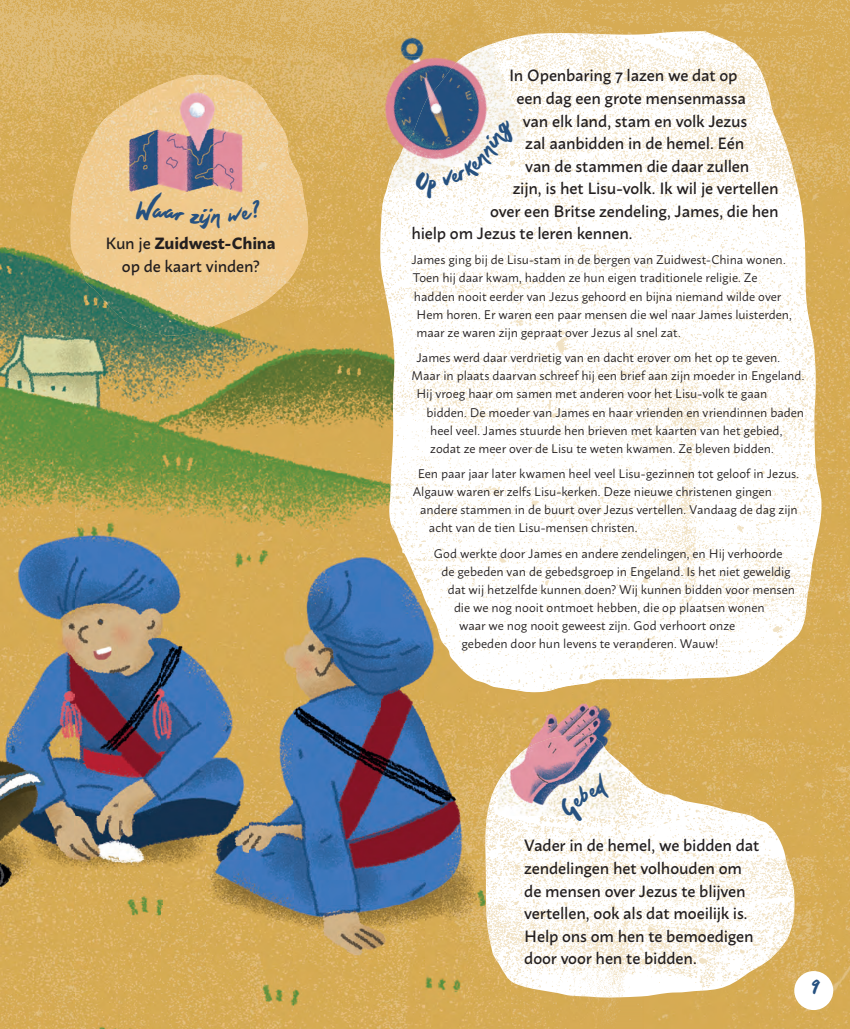
<style>
.page{position:relative;width:850px;height:1029px;background:#fff}
.page>*{position:absolute;margin:0;border:0;box-sizing:border-box;transform-origin:0 0}
.t1{font:32.5px "Wildbelle";color:#265180}
.t2{font:25px "Wildbelle";color:#265180}
.t3{font:500 16.25px/22.5px "Macho";letter-spacing:-.01em;color:#231f20}
.t4{font:12.5px "Macho";color:#231f20}
.s1{font-weight:700}
</style>
<div class="page">
<img style="left:0;top:0;width:850px;height:57px">
<img style="left:0;top:57px;width:118px;height:133px">
<img style="left:118px;top:57px;width:225px;height:44px">
<img style="left:825px;top:57px;width:25px;height:89px">
<img style="left:277px;top:101px;width:102px;height:89px">
<img style="left:381px;top:692px;width:43px;height:34px">
<img style="left:825px;top:146px;width:25px;height:268px">
<img style="left:0;top:190px;width:74px;height:838px">
<img style="left:293px;top:190px;width:88px;height:536px">
<img style="left:74px;top:332px;width:44px;height:696px">
<img style="left:250px;top:335px;width:43px;height:693px">
<img style="left:118px;top:332px;width:44px;height:696px">
<img style="left:206px;top:335px;width:44px;height:693px">
<img style="left:162px;top:335px;width:44px;height:693px">
<img style="left:774px;top:414px;width:76px;height:535px">
<img style="left:424px;top:692px;width:44px;height:336px">
<img style="left:468px;top:692px;width:44px;height:336px">
<img style="left:619px;top:692px;width:155px;height:34px">
<img style="left:293px;top:726px;width:132px;height:302px">
<img style="left:619px;top:726px;width:155px;height:8px">
<img style="left:512px;top:997px;width:87px;height:31px">
<img style="left:643px;top:949px;width:207px;height:79px">
<img style="left:599px;top:997px;width:44px;height:31px">
<img style="left:70px;top:106px;width:79px;height:226px">
<img style="left:173px;top:75px;width:104px;height:43px">
<img style="left:229px;top:118px;width:79px;height:217px">
<img style="left:149px;top:210px;width:80px;height:125px">
<img style="left:484px;top:734px;width:311px;height:263px">
<img style="left:379px;top:31px;width:446px;height:661px">
<img style="left:498px;top:682px;width:121px;height:52px">
<img style="left:498px;top:734px;width:121px;height:81px">
<img style="left:498px;top:682px;width:91px;height:10px">
<img style="left:120px;top:80px;width:130px;height:130px">
<img style="left:343px;top:6px;width:147px;height:51px">
<img style="left:343px;top:57px;width:46px;height:123px">
<img style="left:389px;top:44px;width:137px;height:146px">
<div style="left:794px;top:970px;width:39px;height:39px;background:#fff;border-radius:50%"></div>
<svg style="left:557px;top:772px;width:56px;height:51px"></svg>
<svg style="left:415px;top:119px;width:105px;height:79px"></svg>
<svg style="left:133px;top:192px;width:88px;height:37px;background:#efc98d"></svg>
<svg style="left:227px;top:200px;width:36px;height:22px"></svg>
<h1 class="t1" style="left:200px;top:193px;width:15px">j</h1>
<h3 class="t3" style="left:106px;top:233px;width:172px;text-align:center">Kun je <span class="s1">Zuidwest-China </span>op de kaart vinden?</h3>
<h3 class="t3" style="left:509px;top:66px;width:230px">In Openbaring 7 lazen we dat op</h3>
<h3 class="t3" style="left:516px;top:88px;width:231px">een dag een grote mensenmassa</h3>
<h3 class="t3" style="left:523px;top:111px;width:226px">van elk land, stam en volk Jezus</h3>
<h3 class="t3" style="left:525px;top:133px;width:221px">zal aanbidden in de hemel. Eén</h3>
<h3 class="t3" style="left:525px;top:156px;width:226px">van de stammen die daar zullen</h3>
<h3 class="t3" style="left:513px;top:178px;width:267px">zijn, is het Lisu-volk. Ik wil je vertellen</h3>
<h3 class="t3" style="left:490px;top:201px;width:290px">over een Britse zendeling, James, die hen</h3>
<h3 class="t3" style="left:411px;top:223px;width:223px">hielp om Jezus te leren kennen.</h3>
<p class="t4" style="left:411px;top:255px;width:376px">James ging bij de Lisu-stam in de bergen van Zuidwest-China wonen.</p>
<p class="t4" style="left:413px;top:273px;width:346px">Toen hij daar kwam, hadden ze hun eigen traditionele religie. Ze</p>
<p class="t4" style="left:414px;top:291px;width:369px">hadden nooit eerder van Jezus gehoord en bijna niemand wilde over</p>
<p class="t4" style="left:416px;top:309px;width:377px">Hem horen. Er waren een paar mensen die wel naar James luisterden,</p>
<p class="t4" style="left:416px;top:327px;width:266px">maar ze waren zijn gepraat over Jezus al snel zat.</p>
<p class="t4" style="left:416px;top:352px;width:365px">James werd daar verdrietig van en dacht erover om het op te geven.</p>
<p class="t4" style="left:411px;top:370px;width:394px">Maar in plaats daarvan schreef hij een brief aan zijn moeder in Engeland.</p>
<p class="t4" style="left:416px;top:389px;width:352px">Hij vroeg haar om samen met anderen voor het Lisu-volk te gaan</p>
<p class="t4" style="left:426px;top:407px;width:379px">bidden. De moeder van James en haar vrienden en vriendinnen baden</p>
<p class="t4" style="left:430px;top:425px;width:354px">heel veel. James stuurde hen brieven met kaarten van het gebied,</p>
<p class="t4" style="left:430px;top:443px;width:345px">zodat ze meer over de Lisu te weten kwamen. Ze bleven bidden.</p>
<p class="t4" style="left:418px;top:468px;width:383px">Een paar jaar later kwamen heel veel Lisu-gezinnen tot geloof in Jezus.</p>
<p class="t4" style="left:413px;top:486px;width:361px">Algauw waren er zelfs Lisu-kerken. Deze nieuwe christenen gingen</p>
<p class="t4" style="left:420px;top:504px;width:379px">andere stammen in de buurt over Jezus vertellen. Vandaag de dag zijn</p>
<p class="t4" style="left:429px;top:523px;width:210px">acht van de tien Lisu-mensen christen.</p>
<p class="t4" style="left:434px;top:548px;width:350px">God werkte door James en andere zendelingen, en Hij verhoorde</p>
<p class="t4" style="left:441px;top:566px;width:351px">de gebeden van de gebedsgroep in Engeland. Is het niet geweldig</p>
<p class="t4" style="left:448px;top:584px;width:349px">dat wij hetzelfde kunnen doen? Wij kunnen bidden voor mensen</p>
<p class="t4" style="left:454px;top:602px;width:312px">die we nog nooit ontmoet hebben, die op plaatsen wonen</p>
<p class="t4" style="left:459px;top:620px;width:278px">waar we nog nooit geweest zijn. God verhoort onze</p>
<p class="t4" style="left:461px;top:638px;width:258px">gebeden door hun levens te veranderen. Wauw!</p>
<h3 class="t3" style="left:524px;top:835px;width:237px">Vader in de hemel, we bidden dat zendelingen het volhouden om de mensen over Jezus te blijven vertellen, ook als dat moeilijk is.<br>Help ons om hen te bemoedigen door voor hen te bidden.</h3>
<h2 class="t2" style="left:812px;top:969px;width:9px">9</h2>
</div>
